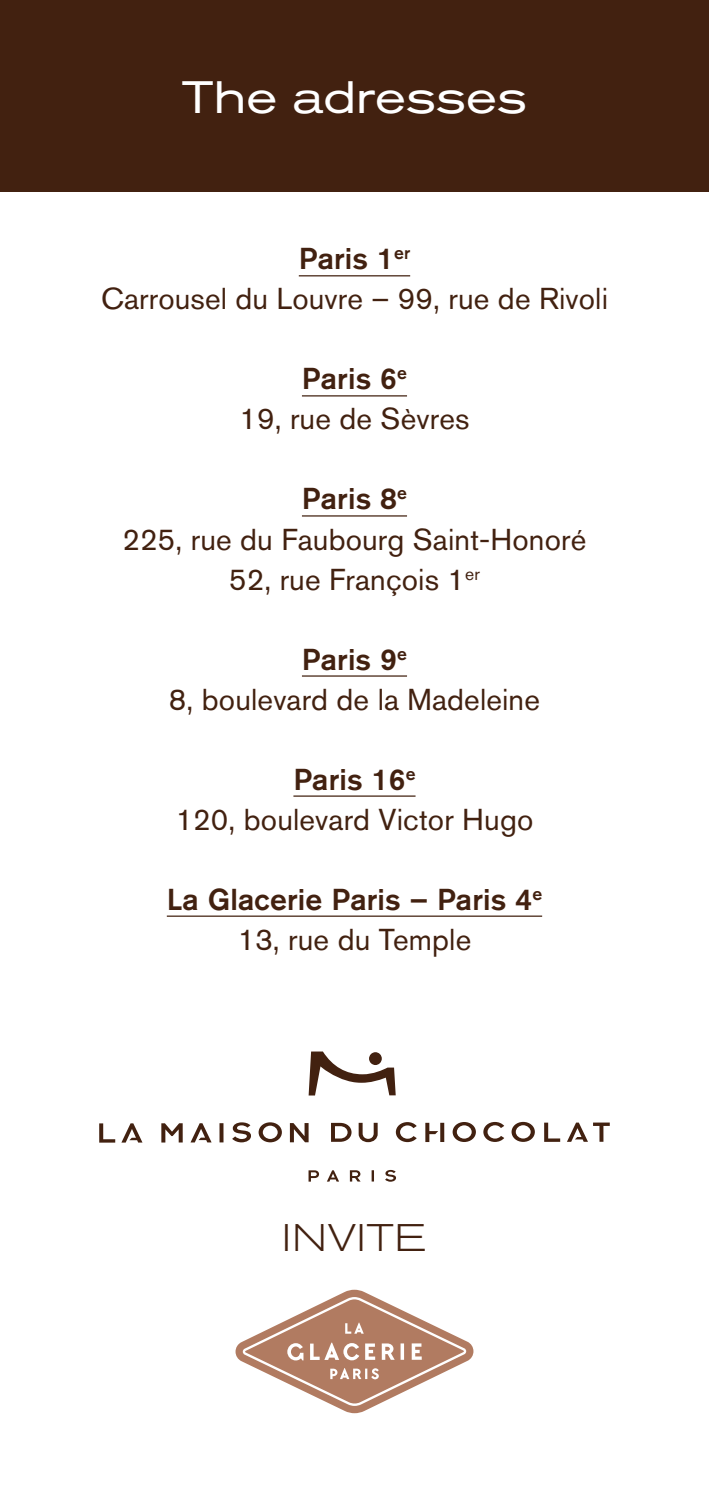
<style>
.page{position:relative;width:709px;height:1489px;background:#fff}
.page>*{position:absolute;margin:0;border:0;box-sizing:border-box;transform-origin:0 0}
.t1{font:expanded 45px "Akzidenz Grotesk BQ";color:#fff}
.t2{font:300 expanded 38.25px "Akzidenz Grotesk BQ";letter-spacing:.04em;color:#422110}
.t3{font:30px/40px "Akzidenz Grotesk BQ";letter-spacing:.005em;color:#422110;text-align:center}
.t4{font:500 30px/40px "Akzidenz Grotesk BQ";letter-spacing:.005em;color:#422110;text-align:center}
.s1{font-weight:500}
.s2{font-weight:400}
</style>
<div class="page">
<svg style="left:219px;top:1123px;width:4px;height:19px"></svg>
<svg style="left:258px;top:1122px;width:24px;height:20px"></svg>
<svg style="left:290px;top:1123px;width:18px;height:19px"></svg>
<svg style="left:161px;top:1123px;width:22px;height:19px"></svg>
<svg style="left:121px;top:1123px;width:21px;height:19px"></svg>
<svg style="left:396px;top:1122px;width:21px;height:20px"></svg>
<svg style="left:452px;top:1122px;width:24px;height:19px"></svg>
<svg style="left:483px;top:1122px;width:21px;height:19px"></svg>
<svg style="left:511px;top:1121px;width:24px;height:20px"></svg>
<svg style="left:190px;top:1123px;width:22px;height:19px"></svg>
<svg style="left:567px;top:1122px;width:42px;height:19px"></svg>
<svg style="left:99px;top:1123px;width:16px;height:19px"></svg>
<svg style="left:544px;top:1122px;width:16px;height:19px"></svg>
<svg style="left:232px;top:1122px;width:19px;height:20px"></svg>
<svg style="left:331px;top:1122px;width:20px;height:19px"></svg>
<svg style="left:358px;top:1122px;width:19px;height:20px"></svg>
<svg style="left:425px;top:1122px;width:19px;height:19px"></svg>
<svg style="left:308px;top:1169px;width:88px;height:12px"></svg>
<svg style="left:308px;top:1051px;width:88px;height:44px"></svg>
<svg style="left:235px;top:1289px;width:238px;height:123px"></svg>
<div style="left:0;top:0;width:709px;height:191px;background:#422110"></div>
<hr style="left:299px;top:275px;width:111px;height:1px;background:#422110">
<hr style="left:302px;top:395px;width:105px;height:1px;background:#422110">
<hr style="left:302px;top:515px;width:105px;height:1px;background:#422110">
<hr style="left:302px;top:675px;width:105px;height:1px;background:#422110">
<hr style="left:293px;top:795px;width:122px;height:1px;background:#422110">
<hr style="left:167px;top:915px;width:375px;height:1px;background:#422110">
<h1 class="t1" style="left:182px;top:71px;width:347px">The adresses</h1>
<p class="t3" style="left:101px;top:239px;width:508px"><span class="s1">Paris 1</span><sup>er<br></sup>Carrousel du Louvre – 99, rue de Rivoli</p>
<p class="t3" style="left:239px;top:359px;width:231px"><span class="s1">Paris 6</span><sup>e<br></sup>19, rue de Sèvres</p>
<p class="t3" style="left:123px;top:479px;width:465px"><span class="s1">Paris 8</span><sup>e<br></sup>225, rue du Faubourg Saint-Honoré<br>52, rue François 1<sup>er</sup></p>
<p class="t3" style="left:169px;top:639px;width:372px"><span class="s1">Paris 9</span><sup>e<br></sup>8, boulevard de la Madeleine</p>
<p class="t3" style="left:176px;top:759px;width:359px"><span class="s1">Paris 16</span><sup>e<br></sup>120, boulevard Victor Hugo</p>
<p class="t4" style="left:167px;top:878px;width:377px">La Glacerie Paris – Paris 4<sup>e<br></sup><span class="s2">13, rue du Temple</span></p>
<p class="t2" style="left:282px;top:1215px;width:146px">INVITE</p>
</div>
